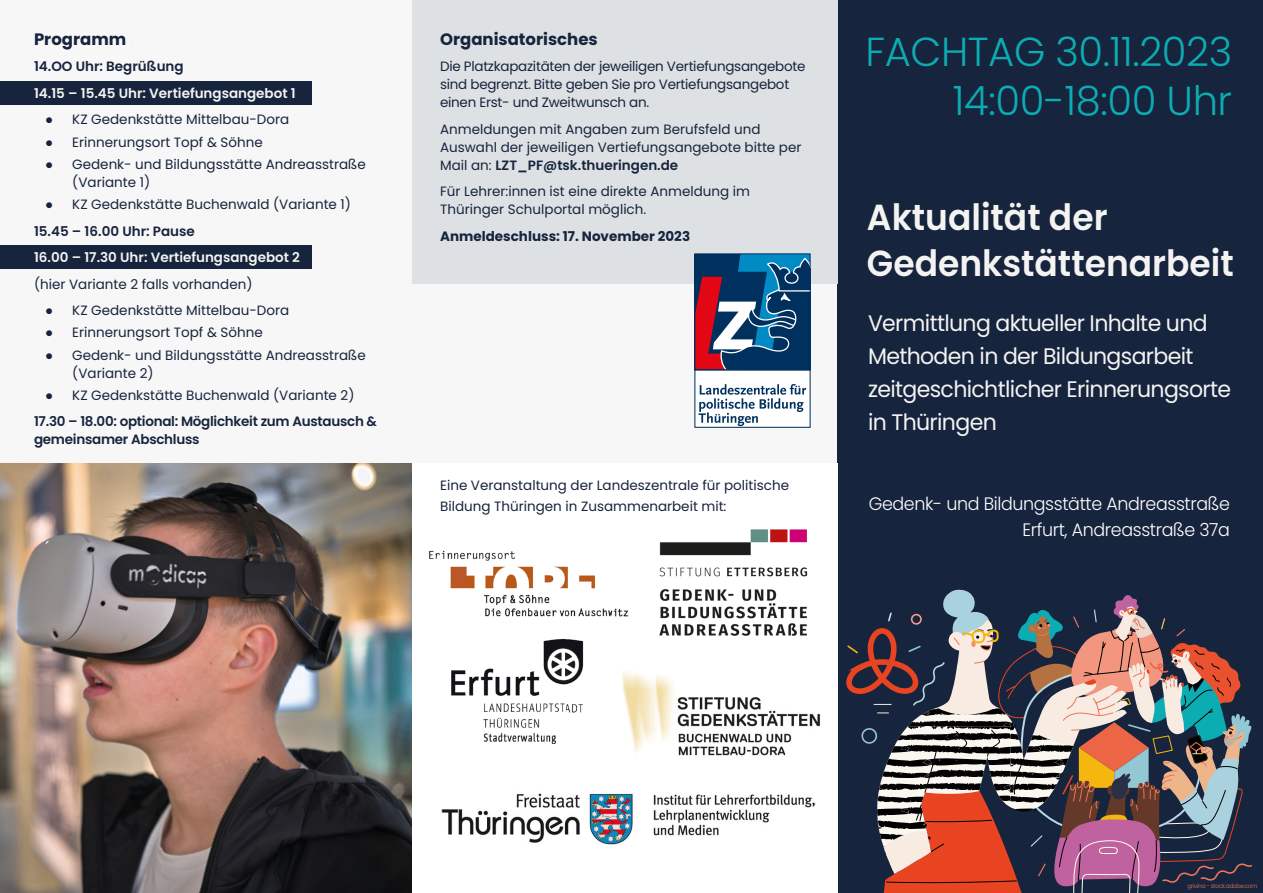
<style>
.page{position:relative;width:1263px;height:893px;background:#fff}
.page>*{position:absolute;margin:0;border:0;box-sizing:border-box;transform-origin:0 0}
.t1{font:300 40.5px/48.6px "Poppins";letter-spacing:-.01em;color:#0cacb3;text-align:right}
.t2{font:600 36.15px/46.5px "Poppins";color:#f3f3f2;scale:.95 1}
.t3{font:22.5px/33px "Poppins";letter-spacing:-.03em;color:#f3f3f2}
.t4{font:300 18px/25.5px "Poppins";letter-spacing:-.02em;color:#fff;text-align:right}
.t5{font:700 16.5px "Poppins";color:#17243d}
.t6{font:13.5px/18px "Poppins";color:#17243d}
.t7{font:13.5px/18px "Poppins";letter-spacing:-.02em;color:#17243d}
.t8{font:600 13.5px/26.5px "Poppins";letter-spacing:-.02em;color:#17243d}
.t9{font:600 13.5px "Poppins";color:#f3f3f2}
.t10{font:700 13.5px "Poppins";color:#17243d}
.t11{font:600 13.5px "Poppins";color:#17243d}
.t12{font:300 6px "Poppins";letter-spacing:-.04em;color:#ee7558}
.s1{font-family:"Source Serif 4 Caption";font-weight:400;font-size:12px;color:#f3f3f2}
.s2{font-family:"Arial";font-weight:900}
.s3{font-weight:600}
.s4{font-weight:400}
</style>
<div class="page">
<div style="left:838px;top:0;width:425px;height:893px;background:#17243d"></div>
<div style="left:0;top:81px;width:311px;height:23px;background:#17243d"></div>
<div style="left:0;top:246px;width:311px;height:23px;background:#17243d"></div>
<div style="left:412px;top:0;width:426px;height:283px;background:#dde1e4"></div>
<svg style="left:696px;top:255px;width:123px;height:113px"></svg>
<div style="left:694px;top:253px;width:117px;height:117px;border:1px solid #00305e"></div>
<div style="left:694px;top:370px;width:117px;height:58px;border:1px solid #00305e"></div>
<svg style="left:698px;top:384px;width:108px;height:42px"></svg>
<img style="left:659px;top:529px;width:149px;height:107px">
<img style="left:441px;top:793px;width:375px;height:52px">
<img style="left:633px;top:675px;width:187px;height:81px">
<img style="left:0;top:464px;width:411px;height:429px">
<img style="left:429px;top:550px;width:183px;height:194px">
<img style="left:612px;top:608px;width:17px;height:9px">
<img style="left:603px;top:639px;width:48px;height:105px">
<svg style="left:846px;top:589px;width:406px;height:304px"></svg>
<p class="t5" style="left:34px;top:30px;width:104px">Programm <span class="s1">1</span></p>
<p class="t11" style="left:34px;top:59px;width:151px">14.OO Uhr: Begrüßung</p>
<p class="t9" style="left:34px;top:85px;width:263px">14.15 – 15.45 Uhr: Vertiefungsangebot 1</p>
<p class="t6" style="left:45px;top:111px;width:245px"><span class="s2">●</span> KZ Gedenkstätte Mittelbau-Dora</p>
<p class="t6" style="left:45px;top:133px;width:219px"><span class="s2">●</span> Erinnerungsort Topf &amp; Söhne</p>
<p class="t6" style="left:72px;top:155px;width:295px;text-indent:-27px"><span class="s2">●</span> Gedenk- und Bildungsstätte Andreasstraße (Variante 1)</p>
<p class="t6" style="left:34px;top:191px;width:318px;line-height:26.5px;text-indent:11px"><span class="s2">●</span> KZ Gedenkstätte Buchenwald (Variante 1)<br><span class="s3">15.45 – 16.00 Uhr: Pause</span></p>
<p class="t9" style="left:34px;top:250px;width:267px">16.00 – 17.30 Uhr: Vertiefungsangebot 2</p>
<p class="t6" style="left:34px;top:275px;width:220px">(hier Variante 2 falls vorhanden)</p>
<p class="t6" style="left:45px;top:302px;width:245px"><span class="s2">●</span> KZ Gedenkstätte Mittelbau-Dora</p>
<p class="t6" style="left:45px;top:324px;width:219px"><span class="s2">●</span> Erinnerungsort Topf &amp; Söhne</p>
<p class="t6" style="left:72px;top:346px;width:295px;text-indent:-27px"><span class="s2">●</span> Gedenk- und Bildungsstätte Andreasstraße (Variante 2)</p>
<p class="t8" style="left:34px;top:382px;width:345px;text-indent:11px"><span class="s2">●</span> <span class="s4">KZ Gedenkstätte Buchenwald (Variante 2)<br></span>17.30 – 18.00: optional: Möglichkeit zum Austausch &amp;</p>
<p class="t8" style="left:34px;top:427px;width:167px">gemeinsamer Abschluss</p>
<p class="t5" style="left:440px;top:30px;width:159px">Organisatorisches</p>
<p class="t7" style="left:440px;top:58px;width:367px">Die Platzkapazitäten der jeweiligen Vertiefungsangebote sind begrenzt. Bitte geben Sie pro Vertiefungsangebot einen Erst- und Zweitwunsch an.</p>
<p class="t6" style="left:440px;top:120px;width:363px">Anmeldungen mit Angaben zum Berufsfeld und<br>Auswahl der jeweiligen Vertiefungsangebote bitte per<br>Mail an: <span class="s3">LZT_PF@tsk.thueringen.de</span></p>
<p class="t6" style="left:440px;top:183px;width:312px">Für Lehrer:innen ist eine direkte Anmeldung im<br>Thüringer Schulportal möglich.</p>
<p class="t10" style="left:440px;top:228px;width:252px">Anmeldeschluss: 17. November 2023</p>
<p class="t6" style="left:440px;top:475px;width:350px;line-height:21px">Eine Veranstaltung der Landeszentrale für politische<br>Bildung Thüringen in Zusammenarbeit mit:</p>
<h1 class="t1" style="left:865px;top:28px;width:368px">FACHTAG 30.11.2023<br>14:00-18:00 Uhr</h1>
<h2 class="t2" style="left:867px;top:194px;width:388px">Aktualität der<br>Gedenkstättenarbeit</h2>
<h3 class="t3" style="left:868px;top:307px;width:365px">Vermittlung aktueller Inhalte und<br>Methoden in der Bildungsarbeit zeitgeschichtlicher Erinnerungsorte in Thüringen</h3>
<h3 class="t4" style="left:869px;top:491px;width:363px">Gedenk- und Bildungsstätte Andreasstraße<br>Erfurt, Andreasstraße 37a</h3>
<p class="t12" style="left:1187px;top:882px;width:71px">grivina - stock.adobe.com</p>
</div>
